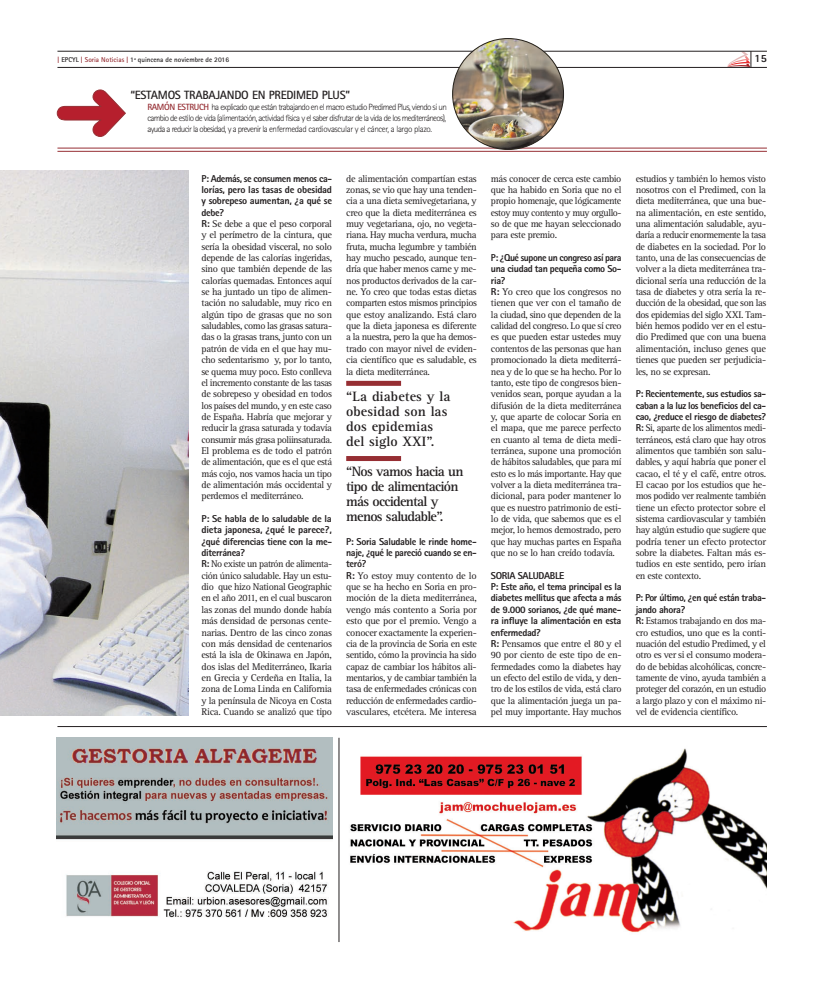
<style>
.page{position:relative;width:823px;height:993px;background:#fff}
.page>*{position:absolute;margin:0;border:0;box-sizing:border-box;transform-origin:0 0}
.t1{font:700 14px/15px "Rotis Serif Std";letter-spacing:-.05em;color:#231f20}
.t2{font:700 14px/15px "Rotis Serif Std";letter-spacing:.005em;color:#231f20}
.t3{font:700 12px "Rotis Sans Serif Std";letter-spacing:-.025em;color:#231f20}
.t4{font:800 11px "Rotis Sans Serif Std";color:#231f20}
.t5{font:10px/11.3px "Rotis Serif Std";letter-spacing:-.035em;color:#231f20;text-align:justify}
.t6{font:800 10px/11.3px "Rotis Sans Serif Std";letter-spacing:-.035em;color:#231f20;text-align:justify}
.t7{font:300 9px/11px "Rotis Sans Serif Std";letter-spacing:-.04em;color:#231f20;text-align:justify}
.t8{font:700 7px "Rotis Sans Serif Std";color:#231f20}
.s1{color:#962e33}
.s2{font-weight:700;color:#962e33}
.s3{font-family:"Rotis Sans Serif Std";font-weight:800}
</style>
<div class="page">
<hr style="left:57px;top:148px;width:709px;height:1px;background:#962e33">
<hr style="left:57px;top:151px;width:709px;height:1px;background:#962e33">
<svg style="left:56px;top:89px;width:70px;height:48px"></svg>
<hr style="left:57px;top:726px;width:709px;height:1px;background:#231f20">
<hr style="left:57px;top:67px;width:709px;height:1px;background:#231f20">
<hr style="left:57px;top:51px;width:709px;height:1px;background:#231f20">
<svg style="left:726px;top:51px;width:25px;height:16px"></svg>
<img style="left:0;top:170px;width:188px;height:545px">
<hr style="left:338px;top:737px;width:1px;height:204px;background:#231f20">
<div style="left:346px;top:456px;width:55px;height:5px;background:#962e33"></div>
<div style="left:346px;top:381px;width:55px;height:5px;background:#962e33"></div>
<img style="left:452px;top:39px;width:111px;height:110px;border-radius:55px">
<img style="left:57px;top:737px;width:275px;height:181px">
<img style="left:350px;top:748px;width:415px;height:185px">
<p class="t8" style="left:57px;top:56px;width:173px"><span class="s1">|</span> EPCYL <span class="s1">| Soria Noticias |</span> 1ª quincena de noviembre de 2016</p>
<p class="t4" style="left:753px;top:52px;width:14px">15</p>
<p class="t3" style="left:130px;top:87px;width:221px">“ESTAMOS TRABAJANDO EN PREDIMED PLUS”</p>
<p class="t7" style="left:147px;top:101px;width:301px"><span class="s2">RAMÓN ESTRUCH</span> ha explicado que están trabajando en el macro estudio Predimed Plus, viendo si un cambio de estilo de vida (alimentación, actividad física y el saber disfrutar de la vida de los mediterráneos), ayuda a reducir la obesidad, y a prevenir la enfermedad cardiovascular y el cáncer, a largo plazo.</p>
<p class="t6" style="left:201px;top:172px;width:132px">P: Además, se consumen menos ca&shy;lorías, pero las tasas de obesidad y sobrepeso aumentan, ¿a qué se debe?</p>
<p class="t5" style="left:201px;top:218px;width:132px"><span class="s3">R:</span> Se debe a que el peso corporal y el perímetro de la cintura, que sería la obesidad visceral, no solo depende de las calorías ingeridas, sino que también depende de las calorías quemadas. Entonces aquí se ha juntado un tipo de alimen&shy;tación no saludable, muy rico en algún tipo de grasas que no son saludables, como las grasas satura&shy;das o la grasas trans, junto con un patrón de vida en el que hay mu&shy;cho sedentarismo y, por lo tanto, se quema muy poco. Esto conlleva el incremento constante de las tasas de sobrepeso y obesidad en todos los países del mundo, y en este caso de España. Habría que mejorar y reducir la grasa saturada y todavía consumir más grasa poliinsaturada.<br>El problema es de todo el patrón de alimentación, que es el que está más cojo, nos vamos hacia un tipo de alimentación más occidental y perdemos el mediterráneo.</p>
<p class="t6" style="left:201px;top:512px;width:132px">P: Se habla de lo saludable de la dieta japonesa, ¿qué le parece?, ¿qué diferencias tiene con la me&shy;diterránea?</p>
<p class="t5" style="left:201px;top:558px;width:132px"><span class="s3">R:</span> No existe un patrón de alimenta&shy;ción único saludable. Hay un estu&shy;dio que hizo National Geographic en el año 2011, en el cual buscaron las zonas del mundo donde había más densidad de personas cente&shy;narias. Dentro de las cinco zonas con más densidad de centenarios está la isla de Okinawa en Japón, dos islas del Mediterráneo, Ikaria en Grecia y Cerdeña en Italia, la zona de Loma Linda en California y la península de Nicoya en Costa Rica. Cuando se analizó que tipo</p>
<p class="t5" style="left:346px;top:173px;width:132px">de alimentación compartían estas zonas, se vio que hay una tenden&shy;cia a una dieta semivegetariana, y creo que la dieta mediterránea es muy vegetariana, ojo, no vegeta&shy;riana. Hay mucha verdura, mucha fruta, mucha legumbre y también hay mucho pescado, aunque ten&shy;dría que haber menos carne y me&shy;nos productos derivados de la car&shy;ne. Yo creo que todas estas dietas comparten estos mismos principios que estoy analizando. Está claro que la dieta japonesa es diferente a la nuestra, pero la que ha demos&shy;trado con mayor nivel de eviden&shy;cia científico que es saludable, es la dieta mediterránea.</p>
<h1 class="t2" style="left:346px;top:389px;width:106px">“La diabetes y la obesidad son las dos epidemias del siglo XXI”.</h1>
<h1 class="t1" style="left:346px;top:464px;width:119px">“Nos vamos hacia un tipo de alimentación más occidental y menos saludable”.</h1>
<p class="t6" style="left:346px;top:535px;width:132px">P: Soria Saludable le rinde home&shy;naje, ¿qué le pareció cuando se en&shy;teró?</p>
<p class="t5" style="left:346px;top:570px;width:132px"><span class="s3">R:</span> Yo estoy muy contento de lo que se ha hecho en Soria en pro&shy;moción de la dieta mediterránea, vengo más contento a Soria por esto que por el premio. Vengo a conocer exactamente la experien&shy;cia de la provincia de Soria en este sentido, cómo la provincia ha sido capaz de cambiar los hábitos ali&shy;mentarios, y de cambiar también la tasa de enfermedades crónicas con reducción de enfermedades cardio&shy;vasculares, etcétera. Me interesa</p>
<p class="t5" style="left:490px;top:173px;width:132px">más conocer de cerca este cambio que ha habido en Soria que no el propio homenaje, que lógicamente estoy muy contento y muy orgullo&shy;so de que me hayan seleccionado para este premio.</p>
<p class="t6" style="left:490px;top:252px;width:132px">P: ¿Qué supone un congreso así para una ciudad tan pequeña como So&shy;ria?</p>
<p class="t5" style="left:490px;top:286px;width:132px"><span class="s3">R:</span> Yo creo que los congresos no tienen que ver con el tamaño de la ciudad, sino que dependen de la calidad del congreso. Lo que sí creo es que pueden estar ustedes muy contentos de las personas que han promocionado la dieta mediterrá&shy;nea y de lo que se ha hecho. Por lo tanto, este tipo de congresos bien&shy;venidos sean, porque ayudan a la difusión de la dieta mediterránea y, que aparte de colocar Soria en el mapa, que me parece perfecto en cuanto al tema de dieta medi&shy;terránea, supone una promoción de hábitos saludables, que para mí esto es lo más importante. Hay que volver a la dieta mediterránea tra&shy;dicional, para poder mantener lo que es nuestro patrimonio de esti&shy;lo de vida, que sabemos que es el mejor, lo hemos demostrado, pero que hay muchas partes en España que no se lo han creído todavía.</p>
<p class="t6" style="left:490px;top:569px;width:132px;text-align:left">SORIA SALUDABLE<br>P: Este año, el tema principal es la diabetes mellitus que afecta a más de 9.000 sorianos, ¿de qué mane&shy;ra influye la alimentación en esta enfermedad?</p>
<p class="t5" style="left:490px;top:638px;width:132px"><span class="s3">R:</span> Pensamos que entre el 80 y el 90 por ciento de este tipo de en&shy;fermedades como la diabetes hay un efecto del estilo de vida, y den&shy;tro de los estilos de vida, está claro que la alimentación juega un pa&shy;pel muy importante. Hay muchos</p>
<p class="t5" style="left:635px;top:173px;width:132px">estudios y también lo hemos visto nosotros con el Predimed, con la dieta mediterránea, que una bue&shy;na alimentación, en este sentido, una alimentación saludable, ayu&shy;daría a reducir enormemente la tasa de diabetes en la sociedad. Por lo tanto, una de las consecuencias de volver a la dieta mediterránea tra&shy;dicional sería una reducción de la tasa de diabetes y otra sería la re&shy;ducción de la obesidad, que son las dos epidemias del siglo XXI. Tam&shy;bién hemos podido ver en el estu&shy;dio Predimed que con una buena alimentación, incluso genes que tienes que pueden ser perjudicia&shy;les, no se expresan.</p>
<p class="t6" style="left:635px;top:388px;width:132px">P: Recientemente, sus estudios sa&shy;caban a la luz los beneficios del ca&shy;cao, ¿reduce el riesgo de diabetes?</p>
<p class="t5" style="left:635px;top:422px;width:132px"><span class="s3">R:</span> Si, aparte de los alimentos medi&shy;terráneos, está claro que hay otros alimentos que también son salu&shy;dables, y aquí habría que poner el cacao, el té y el café, entre otros.<br>El cacao por los estudios que he&shy;mos podido ver realmente también tiene un efecto protector sobre el sistema cardiovascular y también hay algún estudio que sugiere que podría tener un efecto protector sobre la diabetes. Faltan más es&shy;tudios en este sentido, pero irían en este contexto.</p>
<p class="t6" style="left:635px;top:592px;width:132px">P: Por último, ¿en qué están traba&shy;jando ahora?</p>
<p class="t5" style="left:635px;top:615px;width:132px"><span class="s3">R:</span> Estamos trabajando en dos ma&shy;cro estudios, uno que es la conti&shy;nuación del estudio Predimed, y el otro es ver si el consumo modera&shy;do de bebidas alcohólicas, concre&shy;tamente de vino, ayuda también a proteger del corazón, en un estudio a largo plazo y con el máximo ni&shy;vel de evidencia científico.</p>
</div>
